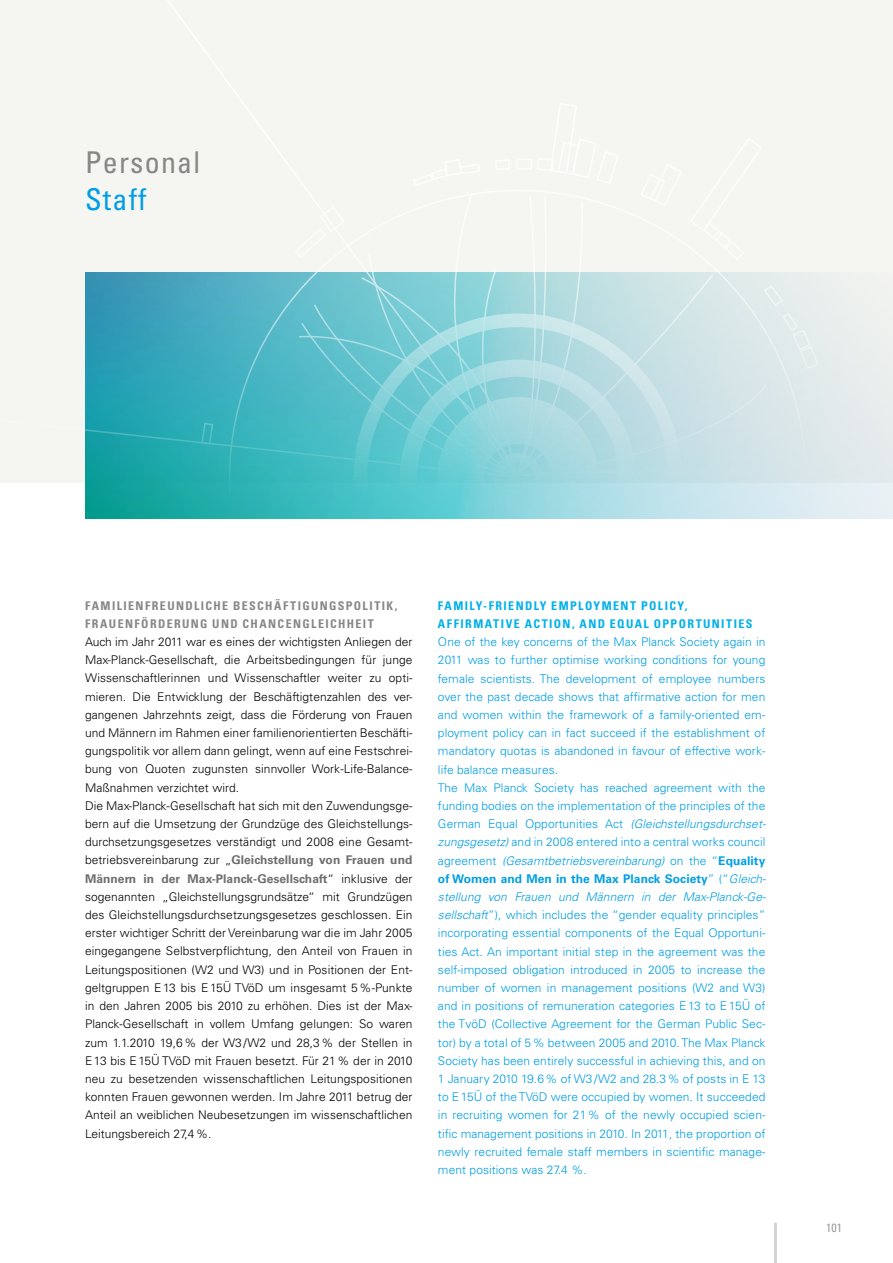
<style>
.page{position:relative;width:893px;height:1263px;background:#fff}
.page>*{position:absolute;margin:0;border:0;box-sizing:border-box;transform-origin:0 0}
.t1{font:condensed 30px "Univers LT";color:#868786}
.t2{font:condensed 30px "Univers LT";color:#009ee3}
.t3{font:300 12px/18.1px "Univers LT";letter-spacing:.005em;color:#009ee3}
.t4{font:300 12px/18.1px "Univers LT";letter-spacing:.005em;color:#000}
.t5{font:700 condensed 12px/18.1px "Univers LT";letter-spacing:.115em;color:#868786}
.t6{font:700 condensed 12px/18.1px "Univers LT";letter-spacing:.115em;color:#00b0eb}
.t7{font:condensed 12px "Univers LT";color:#9c9c9d}
.s1{font-weight:700;color:#6e6e6e}
.s2{font-style:italic}
.s3{font-weight:700}
</style>
<div class="page">
<div style="left:0;top:0;width:893px;height:482px;background:#f5f5f2"></div>
<hr style="left:774px;top:1222px;width:3px;height:41px;background:#d3d4d4">
<img style="left:85px;top:297px;width:808px;height:221px">
<div style="left:828px;top:470px;width:12px;height:20px;border:2px solid #fff"></div>
<svg style="left:85px;top:0;width:161px;height:479px"></svg>
<svg style="left:830px;top:474px;width:63px;height:45px;background:#e4edf2"></svg>
<svg style="left:246px;top:104px;width:584px;height:415px"></svg>
<svg style="left:400px;top:360px;width:236px;height:159px;background:#94d5dc"></svg>
<h1 class="t1" style="left:85px;top:143px;width:117px">Personal</h1>
<h1 class="t2" style="left:85px;top:181px;width:63px">Staff</h1>
<p class="t5" style="left:85px;top:596px;width:314px">FAMIL IENFREUNDL ICHE BESCHÄF TIGUNGSPOL ITIK,<br>FRAUENFÖRDERUNG UND CHANCENGL EICHHEIT</p>
<p class="t4" style="left:85px;top:633px;width:329px">Auch im Jahr 2011 war es eines der wichtigsten Anliegen der Max-Planck-Gesellschaft, die Arbeitsbedingungen für junge Wissenschaftlerinnen und Wissenschaftler weiter zu opti&shy;mieren. Die Entwicklung der Beschäftigtenzahlen des ver&shy;gangenen Jahrzehnts zeigt, dass die Förderung von Frauen und Männern im Rahmen einer familienorientierten Beschäfti&shy;gungspolitik vor allem dann gelingt, wenn auf eine Festschrei&shy;bung von Quoten zugunsten sinnvoller Work-Life-Balance-Maßnahmen verzichtet wird.<br>Die Max-Planck-Gesellschaft hat sich mit den Zuwendungsge&shy;bern auf die Umsetzung der Grundzüge des Gleichstellungs&shy;durchsetzungsgesetzes verständigt und 2008 eine Gesamt&shy;betriebsvereinbarung zur „<span class="s1">Gleichstellung von Frauen und Männern in der Max-Planck-Gesellschaft</span>“ inklusive der sogenannten „Gleichstellungsgrundsätze“ mit Grundzügen des Gleichstellungsdurchsetzungsgesetzes geschlossen. Ein erster wichtiger Schritt der Vereinbarung war die im Jahr 2005 eingegangene Selbstverpflichtung, den Anteil von Frauen in Leitungspositionen (W2 und W3) und in Positionen der Ent&shy;geltgruppen E13 bis E15Ü TVöD um insgesamt 5%-Punkte in den Jahren 2005 bis 2010 zu erhöhen. Dies ist der Max-Planck-Gesellschaft in vollem Umfang gelungen: So waren zum 1.1.2010 19,6% der W3/W2 und 28,3% der Stellen in E13 bis E15Ü TVöD mit Frauen besetzt. Für 21% der in 2010 neu zu besetzenden wissenschaftlichen Leitungspositionen konnten Frauen gewonnen werden. Im Jahre 2011 betrug der Anteil an weiblichen Neubesetzungen im wissenschaftlichen Leitungsbereich 27,4%.</p>
<p class="t6" style="left:438px;top:596px;width:316px">FAMILY-FRIENDLY EMPLOYMENT POL ICY,<br>AFF IRMATIVE ACTION, AND EQUAL OPPORTUNITIES</p>
<p class="t3" style="left:438px;top:633px;width:330px">One of the key concerns of the Max Planck Society again in 2011 was to further optimise working conditions for young female scientists. The development of employee numbers over the past decade shows that affirmative action for men and women within the framework of a family-oriented em&shy;ployment policy can in fact succeed if the establishment of mandatory quotas is abandoned in favour of effective work&shy;life balance measures.<br>The Max Planck Society has reached agreement with the funding bodies on the implementation of the principles of the German Equal Opportunities Act <span class="s2">(Gleichstellungsdurchset&shy;zungsgesetz)</span> and in 2008 entered into a central works council agreement <span class="s2">(Gesamtbetriebsvereinbarung)</span> on the “<span class="s3">Equality of Women and Men in the Max Planck Society</span>” (“<span class="s2">Gleich&shy;stellung von Frauen und Männern in der Max-Planck-Ge&shy;sellschaft</span>”), which includes the “gender equality principles” incorporating essential components of the Equal Opportuni&shy;ties Act. An important initial step in the agreement was the self-imposed obligation introduced in 2005 to increase the number of women in management positions (W2 and W3) and in positions of remuneration categories E13 to E15Ü of the TvöD (Collective Agreement for the German Public Sec&shy;tor) by a total of 5% between 2005 and 2010. The Max Planck Society has been entirely successful in achieving this, and on 1 January 2010 19.6% of W3/W2 and 28.3% of posts in E 13 to E15Ü of the TVöD were occupied by women. It succeeded in recruiting women for 21% of the newly occupied scien&shy;tific management positions in 2010. In 2011, the proportion of newly recruited female staff members in scientific manage&shy;ment positions was 27.4 %.</p>
<p class="t7" style="left:826px;top:1220px;width:17px">101</p>
</div>
